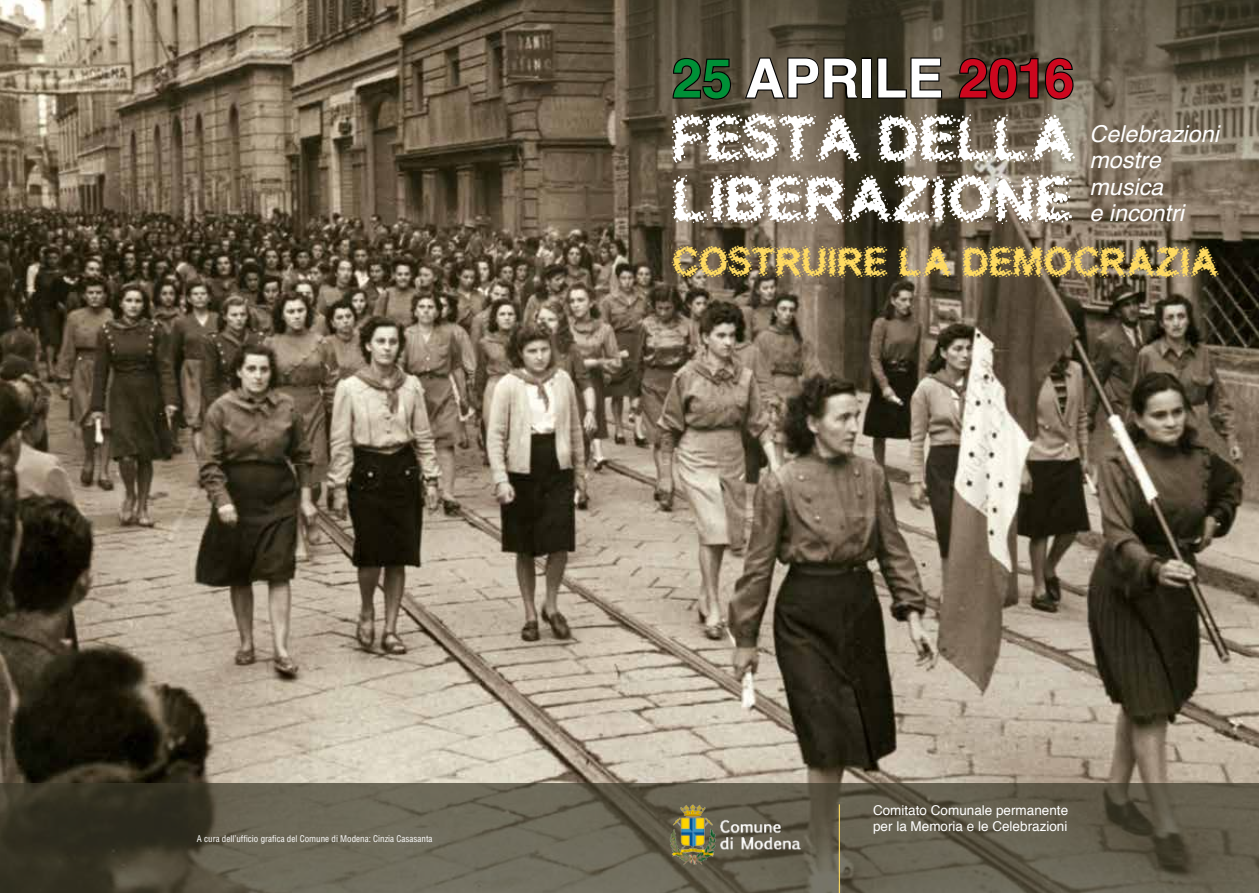
<style>
.page{position:relative;width:1259px;height:893px;background:#fff}
.page>*{position:absolute;margin:0;border:0;box-sizing:border-box;transform-origin:0 0}
.t1{font:60.45px/60.4px "Acidic";color:#fff}
.t2{font:700 54px "Helvetica";color:#fff}
.t3{font:39px "Acidic";letter-spacing:-.01em;color:#ffdb62}
.t4{font:italic 23.25px/26.2px "Helvetica";color:#fff}
.t5{font:13.5px/16.5px "Helvetica";color:#fff}
.t6{font:condensed 9px "Helvetica";color:#fff}
.s1{color:#009037}
.s2{color:#cd071e}
</style>
<div class="page">
<img style="left:0;top:0;width:1259px;height:783px">
<svg style="left:629px;top:0;width:630px;height:244px;background:#665b4a"></svg>
<svg style="left:0;top:783px;width:1259px;height:110px;background:#5c5747"></svg>
<img style="left:669px;top:804px;width:131px;height:60px">
<hr style="left:839px;top:804px;width:1px;height:89px;background:#ffdb62">
<svg style="left:671px;top:57px;width:61px;height:44px;background:#3d362a"></svg>
<svg style="left:743px;top:56px;width:115px;height:44px;background:#494235"></svg>
<div style="left:861px;top:57px;width:11px;height:42px;border:2px solid #000"></div>
<svg style="left:876px;top:56px;width:67px;height:44px;background:#3e382c"></svg>
<svg style="left:957px;top:57px;width:117px;height:44px;background:#3c362a"></svg>
<p class="t6" style="left:197px;top:833px;width:237px">A cura dell’ufficio grafica del Comune di Modena: Cinzia Casasanta</p>
<h2 class="t2" style="left:672px;top:35px;width:404px"><span class="s1">25</span> APRILE <span class="s2">2016</span></h2>
<h1 class="t1" style="left:672px;top:113px;width:405px">FESTA DELLA<br>LIBERAZIONE</h1>
<h3 class="t4" style="left:1089px;top:121px;width:131px">Celebrazioni mostre musica<br>e incontri</h3>
<h3 class="t3" style="left:672px;top:244px;width:549px">COSTRUIRE LA DEMOCRAZIA</h3>
<h3 class="t5" style="left:873px;top:802px;width:197px">Comitato Comunale permanente per la Memoria e le Celebrazioni</h3>
</div>
